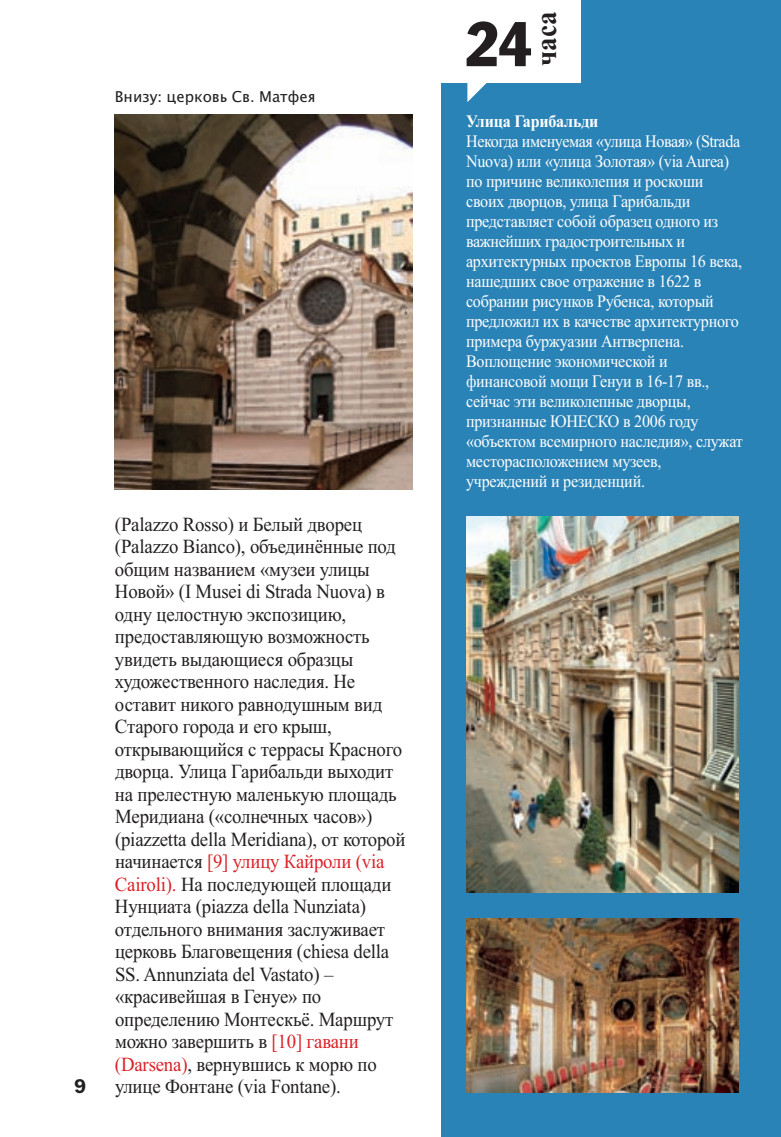
<style>
.page{position:relative;width:781px;height:1137px;background:#fff}
.page>*{position:absolute;margin:0;border:0;box-sizing:border-box;transform-origin:0 0}
.t1{font:700 30px "Times New Roman";color:#231f20;scale:.9 1}
.t2{font:20px/22.5px "Times New Roman";letter-spacing:-.01em;color:#231f20;scale:.94 1}
.t3{font:600 20px "Franklin Gothic";color:#231f20}
.t4{font:17.5px/20px "Times New Roman";letter-spacing:-.015em;color:#fff;scale:.92 1}
.t5{font:15px "Lucida Grande";color:#231f20}
.s1{font-family:"Franklin Gothic"}
.s2{color:#da2128}
.s3{font-weight:700}
</style>
<div class="page">
<img style="left:114px;top:0;width:667px;height:1137px">
<p class="t5" style="left:115px;top:88px;width:202px">Внизу<span class="s1">:</span> церковь Св<span class="s1">.</span> Матфея</p>
<p class="t2" style="left:115px;top:513px;width:311px">(Palazzo Rosso) и Белый дворец (Palazzo Bianco), объединённые под общим названием «музеи улицы<br>Новой» (I Musei di Strada Nuova) в одну целостную экспозицию, предоставляющую возможность увидеть выдающиеся образцы художественного наследия. Не оставит никого равнодушным вид<br>Старого города и его крыш, открывающийся с террасы Красного дворца. Улица Гарибальди выходит на прелестную маленькую площадь<br>Meридиана («cолнечных часов») (piazzetta della Meridiana), от которой начинается <span class="s2">[9] улицу Кайроли (via<br>Cairoli).</span> На последующей площади<br>Нунциата (piazza della Nunziata) отдельного внимания заслуживает церковь Благовещения (chiesa della<br>SS. Annunziata del Vastato) – «красивейшая в Генуе» по определению Монтескьё. Маршрут можно завершить в <span class="s2">[10] гавани (Darsena)</span>, вернувшись к морю по</p>
<p class="t3" style="left:74px;top:1074px;width:13px">9</p>
<p class="t2" style="left:115px;top:1075px;width:242px">улице Фонтане (via Fontane).</p>
<p class="t1" style="left:528px;top:66px;width:62px;rotate:-90deg">часа</p>
<p class="t4" style="left:466px;top:111px;width:302px"><span class="s3">Улица Гарибальди<br></span>Некогда именуемая «улица Новая» (Strada Nuova) или «улица Золотая» (via Aurea) по причине великолепия и роскоши своих дворцов, улица Гарибальди представляет собой образец одного из важнейших градостроительных и архитектурных проектов Европы 16 века, нашедших свое отражение в 1622 в собрании рисунков Рубенса, который предложил их в качестве архитектурного примера буржуазии Антверпена.<br>Воплощение экономической и финансовой мощи Генуи в 16-17 вв., сейчас эти великолепные дворцы, признанные ЮНЕСКО в 2006 году «объектом всемирного наследия», служат месторасположением музеев, учреждений и резиденций.</p>
</div>
